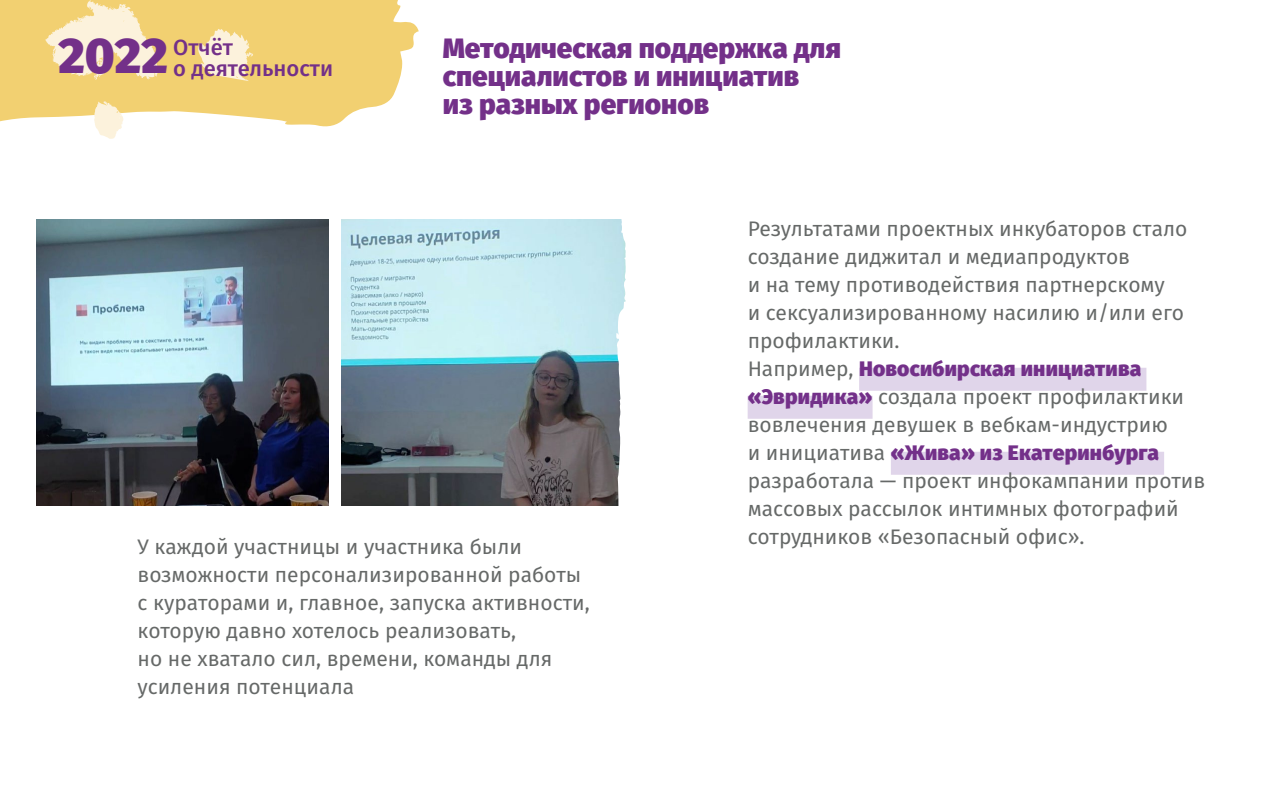
<style>
.page{position:relative;width:1280px;height:800px;background:#fff}
.page>*{position:absolute;margin:0;border:0;box-sizing:border-box;transform-origin:0 0}
.t1{font:800 50px "Fira Sans";color:#733089}
.t2{font:800 28px/28px "Fira Sans";color:#733089}
.t3{font:500 22px/21px "Fira Sans";color:#733089}
.t4{font:21px/28px "Fira Sans";color:#666968}
.s1{font-weight:800;color:#733089}
</style>
<div class="page">
<svg style="left:0;top:0;width:419px;height:127px;fill:#f2d071"></svg>
<svg style="left:198px;top:29px;width:55px;height:52px;background:#f8e5b5"></svg>
<svg style="left:94px;top:101px;width:29px;height:38px"></svg>
<svg style="left:45px;top:0;width:114px;height:80px;background:#f7e3ae"></svg>
<div style="left:859px;top:368px;width:287px;height:23px;background:#e0d5ea"></div>
<div style="left:748px;top:396px;width:125px;height:23px;background:#e0d5ea"></div>
<div style="left:891px;top:452px;width:273px;height:23px;background:#e0d5ea"></div>
<img style="left:36px;top:220px;width:293px;height:286px">
<img style="left:341px;top:220px;width:267px;height:286px">
<svg style="left:608px;top:219px;width:18px;height:287px"></svg>
<h1 class="t1" style="left:58px;top:21px;width:111px">2022</h1>
<p class="t3" style="left:173px;top:37px;width:161px">Отчёт<br>о деятельности</p>
<h2 class="t2" style="left:443px;top:35px;width:400px">Методическая поддержка для специалистов и инициатив<br>из разных регионов</h2>
<p class="t4" style="left:138px;top:533px;width:454px">У каждой участницы и участника были возможности персонализированной работы с кураторами и, главное, запуска активности, которую давно хотелось реализовать,<br>но не хватало сил, времени, команды для усиления потенциала</p>
<p class="t4" style="left:748px;top:215px;width:459px">Результатами проектных инкубаторов стало создание диджитал и медиапродуктов<br>и на тему противодействия партнерскому<br>и сексуализированному насилию и/или его профилактики.<br>Например, <span class="s1">Новосибирская инициатива «Эвридика»</span> создала проект профилактики вовлечения девушек в вебкам-индустрию<br>и инициатива <span class="s1">«Жива» из Екатеринбурга </span>разработала — проект инфокампании против массовых рассылок интимных фотографий сотрудников «Безопасный офис».</p>
</div>
